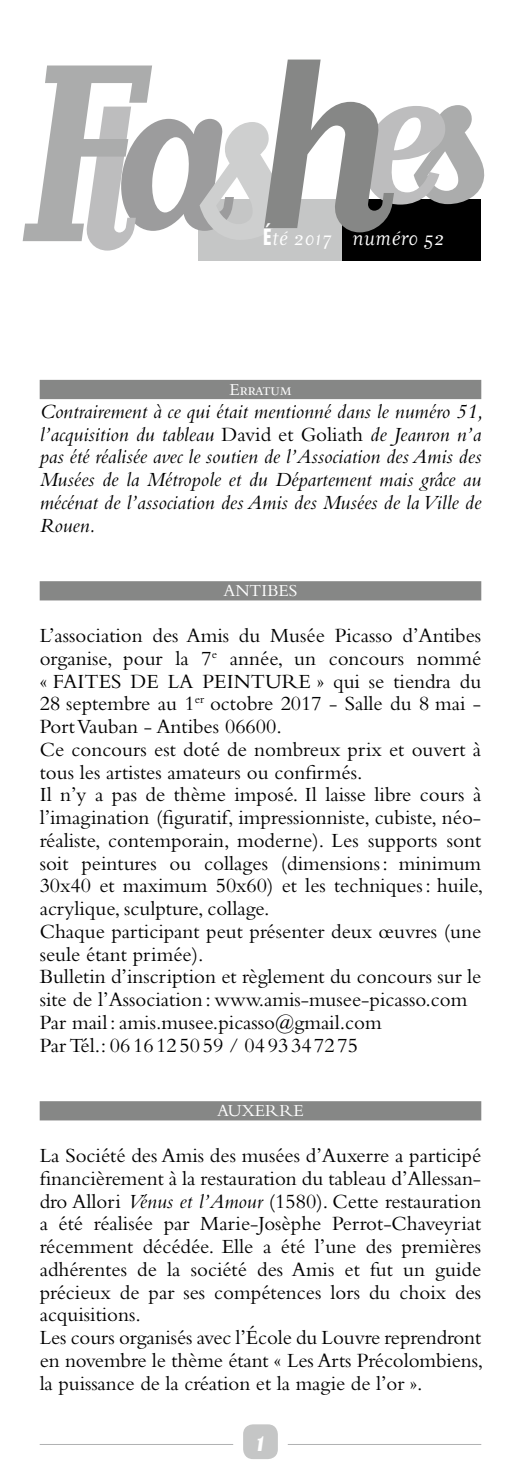
<style>
.page{position:relative;width:521px;height:1474px;background:#fff}
.page>*{position:absolute;margin:0;border:0;box-sizing:border-box;transform-origin:0 0}
.t1{font:700 31.5px "Matrix Script";color:#fff}
.t2{font:22.75px "Matrix Script";color:#fff}
.t3{font:21px/22.8px "Bembo Std";color:#000}
.t4{font:italic 21px/22.8px "Bembo Std";color:#000;text-align:justify}
.t5{font:17.5px "Bembo Std";color:#fff}
.t6{font:17.5px "Bembo Std";letter-spacing:-.03em;color:#fff}
.s1{font-family:"Futura BT";font-weight:700;font-stretch:condensed}
.s2{font-style:normal}
.s3{font-style:italic}
</style>
<div class="page">
<div style="left:243px;top:1424px;width:35px;height:34px;background:#c5c6c6;border-radius:10px"></div>
<hr style="left:40px;top:1444px;width:193px;height:1px;background:#b1b2b3">
<hr style="left:288px;top:1444px;width:193px;height:1px;background:#b1b2b3">
<div style="left:342px;top:199px;width:139px;height:61px;background:#000"></div>
<div style="left:198px;top:199px;width:144px;height:61px;background:#c5c6c6"></div>
<svg style="left:23px;top:60px;width:462px;height:190px"></svg>
<div style="left:40px;top:380px;width:441px;height:19px;background:#868786"></div>
<div style="left:40px;top:581px;width:441px;height:19px;background:#868786"></div>
<div style="left:40px;top:1101px;width:441px;height:19px;background:#868786"></div>
<p class="t2" style="left:263px;top:227px;width:183px"><span class="s1">É</span>té 2017 numéro 52</p>
<p class="t6" style="left:229px;top:379px;width:64px">Erratum</p>
<p class="t4" style="left:40px;top:399px;width:445px">Contrairement à ce qui était mentionné dans le numéro 51, l’acquisition du tableau <span class="s2">David et Goliath</span> de Jeanron n’a pas été réalisée avec le soutien de l’Association des Amis des Musées de la Métropole et du Département mais grâce au mécénat de l’association des Amis des Musées de la Ville de Rouen.</p>
<p class="t5" style="left:224px;top:581px;width:75px">ANTIBES</p>
<p class="t3" style="left:40px;top:623px;width:445px">L’association des Amis du Musée Picasso d’Antibes organise, pour la 7<sup>e</sup> année, un concours nommé « FAITES DE LA PEINTURE » qui se tiendra du 28 septembre au 1<sup>er</sup> octobre 2017 - Salle du 8 mai - Port Vauban - Antibes 06600.<br>Ce concours est doté de nombreux prix et ouvert à tous les artistes amateurs ou confirmés.<br>Il n’y a pas de thème imposé. Il laisse libre cours à l’imagination (figuratif, impressionniste, cubiste, néo&shy;réaliste, contemporain, moderne). Les supports sont soit peintures ou collages (dimensions: minimum 30x40 et maximum 50x60) et les techniques: huile, acrylique, sculpture, collage.<br>Chaque participant peut présenter deux œuvres (une seule étant primée).<br>Bulletin d’inscription et règlement du concours sur le site de l’Association: www.amis-musee-picasso.com Par mail: amis.musee.picasso@gmail.com<br>Par Tél.: 06 16 12 50 59 / 04 93 34 72 75</p>
<p class="t5" style="left:217px;top:1100px;width:88px">AUXERRE</p>
<p class="t3" style="left:40px;top:1143px;width:445px">La Société des Amis des musées d’Auxerre a participé financièrement à la restauration du tableau d’Allessan&shy;dro Allori <span class="s3">Vénus et l’Amour</span> (1580). Cette restauration a été réalisée par Marie-Josèphe Perrot-Chaveyriat récemment décédée. Elle a été l’une des premières adhérentes de la société des Amis et fut un guide précieux de par ses compétences lors du choix des acquisitions.<br>Les cours organisés avec l’École du Louvre reprendront en novembre le thème étant « Les Arts Précolombiens, la puissance de la création et la magie de l’or ».</p>
<h1 class="t1" style="left:255px;top:1425px;width:11px">1</h1>
</div>
